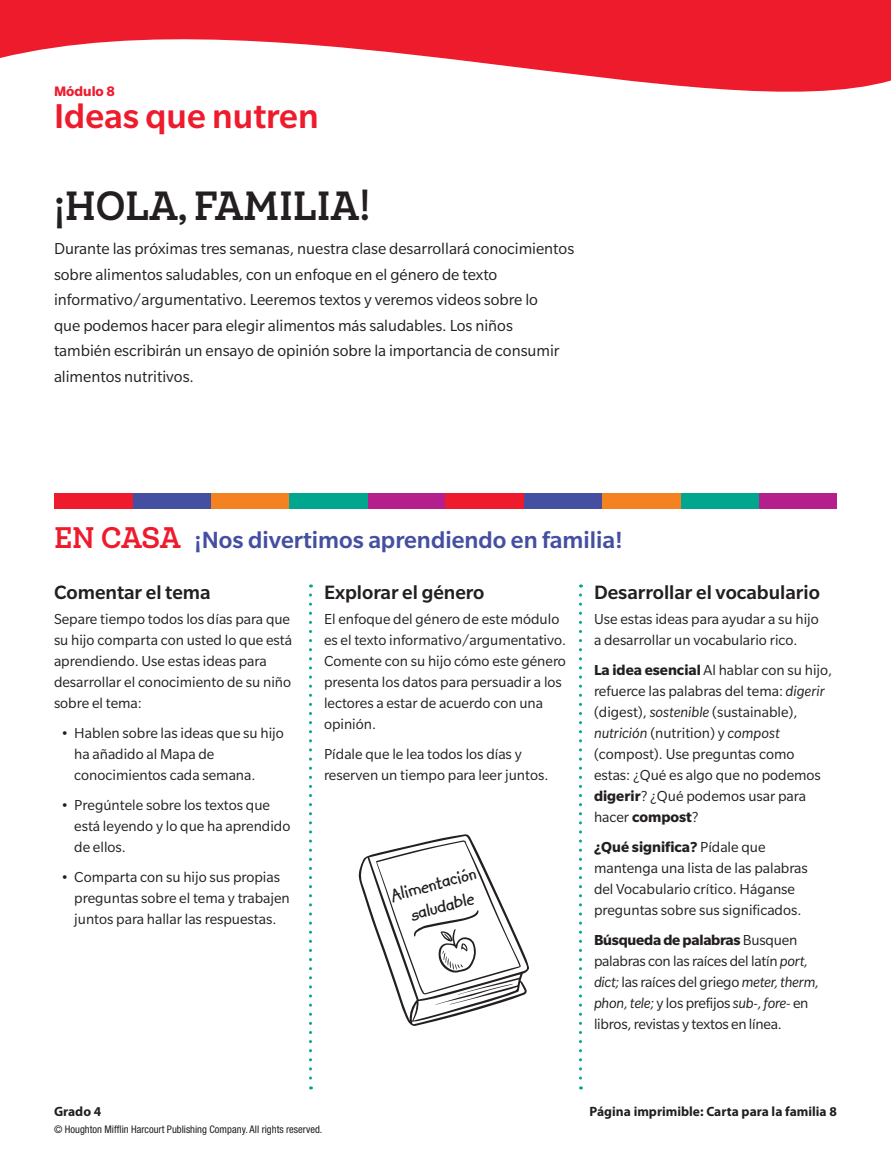
<style>
.page{position:relative;width:891px;height:1175px;background:#fff}
.page>*{position:absolute;margin:0;border:0;box-sizing:border-box;transform-origin:0 0}
.h3_hello_family{font:700 39px "Queulat HMH Cnd";color:#231f20}
.h1_m3{font:500 37.5px "Slate Pro";color:#ee1b2d}
.h4_runin_m3{font:500 25.5px "Slate Pro";color:#444fa1}
.t1{font:500 21px "Slate Pro";color:#231f20}
.t2{font:700 19.5px/23.4px "Kidprint MT Std";color:#211e1e;text-align:center}
.p_intro_text{font:17.25px/25.5px "Slate Pro";color:#231f20}
.p_body{font:15.75px/21px "Slate Pro";color:#231f20}
.h2_m3{font:700 15px "Slate Pro";color:#ee1b2d}
.footer_right{font:700 13.5px "Myriad Pro";color:#231f20}
.t3{font:condensed 10.5px "Helvetica Neue LT Std";color:#231f20}
.s1{font-family:"Queulat HMH Cnd";font-weight:700;font-size:28.5px;color:#ee1b2d}
.s2{font-weight:700}
.s3{font-style:italic}
</style>
<div class="page">
<svg style="left:0;top:0;width:891px;height:92px;fill:#ee1b2d"></svg>
<svg style="left:309px;top:595px;width:3px;height:494px"></svg>
<svg style="left:579px;top:595px;width:3px;height:494px"></svg>
<div style="left:759px;top:494px;width:78px;height:14px;background:#b41e8d"></div>
<div style="left:680px;top:494px;width:79px;height:14px;background:#00a78e"></div>
<div style="left:602px;top:494px;width:78px;height:14px;background:#f58220"></div>
<div style="left:367px;top:494px;width:79px;height:14px;background:#b41e8d"></div>
<div style="left:289px;top:494px;width:78px;height:14px;background:#00a78e"></div>
<div style="left:211px;top:494px;width:78px;height:14px;background:#f58220"></div>
<div style="left:132px;top:494px;width:79px;height:14px;background:#444fa1"></div>
<svg style="left:54px;top:494px;width:78px;height:14px"></svg>
<div style="left:524px;top:494px;width:78px;height:14px;background:#444fa1"></div>
<svg style="left:446px;top:494px;width:78px;height:14px"></svg>
<svg style="left:359px;top:834px;width:170px;height:192px"></svg>
<p class="h2_m3" style="left:54px;top:83px;width:63px">Módulo 8</p>
<p class="h1_m3" style="left:54px;top:96px;width:266px">Ideas que nutren</p>
<p class="h3_hello_family" style="left:54px;top:179px;width:318px">¡HOLA, FAMILIA!</p>
<p class="p_intro_text" style="left:54px;top:236px;width:522px">Durante las próximas tres semanas, nuestra clase desarrollará conocimientos sobre alimentos saludables, con un enfoque en el género de texto informativo/argumentativo. Leeremos textos y veremos videos sobre lo<br>que podemos hacer para elegir alimentos más saludables. Los niños también escribirán un ensayo de opinión sobre la importancia de consumir alimentos nutritivos.</p>
<p class="h4_runin_m3" style="left:54px;top:526px;width:570px"><span class="s1">EN CASA</span> ¡Nos divertimos aprendiendo en familia!</p>
<p class="t1" style="left:594px;top:580px;width:228px">Desarrollar el vocabulario</p>
<p class="p_body" style="left:594px;top:608px;width:226px">Use estas ideas para ayudar a su hijo a desarrollar un vocabulario rico.</p>
<p class="p_body" style="left:594px;top:659px;width:240px"><span class="s2">La idea esencial</span> Al hablar con su hijo, refuerce las palabras del tema: <span class="s3">digerir </span>(digest), <span class="s3">sostenible</span> (sustainable), <span class="s3">nutrición</span> (nutrition) y <span class="s3">compost </span>(compost). Use preguntas como estas: ¿Qué es algo que no podemos <span class="s2">digerir</span>? ¿Qué podemos usar para hacer <span class="s2">compost</span>?</p>
<p class="p_body" style="left:594px;top:836px;width:215px"><span class="s2">¿Qué significa?</span> Pídale que mantenga una lista de las palabras del Vocabulario crítico. Háganse preguntas sobre sus significados.</p>
<p class="p_body" style="left:594px;top:929px;width:226px"><span class="s2">Búsqueda de palabras</span> Busquen palabras con las raíces del latín <span class="s3">port, dict;</span> las raíces del griego <span class="s3">meter, therm, phon, tele;</span> y los prefijos <span class="s3">sub-, fore-</span> en libros, revistas y textos en línea.</p>
<p class="t1" style="left:324px;top:580px;width:162px">Explorar el género</p>
<p class="p_body" style="left:324px;top:608px;width:244px">El enfoque del género de este módulo es el texto informativo/argumentativo.<br>Comente con su hijo cómo este género presenta los datos para persuadir a los lectores a estar de acuerdo con una opinión.</p>
<p class="p_body" style="left:324px;top:743px;width:226px">Pídale que le lea todos los días y reserven un tiempo para leer juntos.</p>
<p class="t1" style="left:54px;top:580px;width:158px">Comentar el tema</p>
<p class="p_body" style="left:54px;top:608px;width:240px">Separe tiempo todos los días para que su hijo comparta con usted lo que está aprendiendo. Use estas ideas para desarrollar el conocimiento de su niño sobre el tema:</p>
<p class="p_body" style="left:74px;top:722px;width:211px;text-indent:-14px">• Hablen sobre las ideas que su hijo ha añadido al Mapa de conocimientos cada semana.</p>
<p class="p_body" style="left:74px;top:794px;width:218px;text-indent:-14px">• Pregúntele sobre los textos que está leyendo y lo que ha aprendido de ellos.</p>
<p class="p_body" style="left:74px;top:866px;width:217px;text-indent:-14px">• Comparta con su hijo sus propias preguntas sobre el tema y trabajen juntos para hallar las respuestas.</p>
<p class="t2" style="left:388px;top:884px;width:89px;rotate:-15deg">Alimentación saludable</p>
<p class="footer_right" style="left:54px;top:1104px;width:49px">Grado 4</p>
<p class="t3" style="left:54px;top:1123px;width:270px">© Houghton Mifflin Harcourt Publishing Company. All rights reserved.</p>
<p class="footer_right" style="left:590px;top:1104px;width:249px">Página imprimible: Carta para la familia 8</p>
</div>
